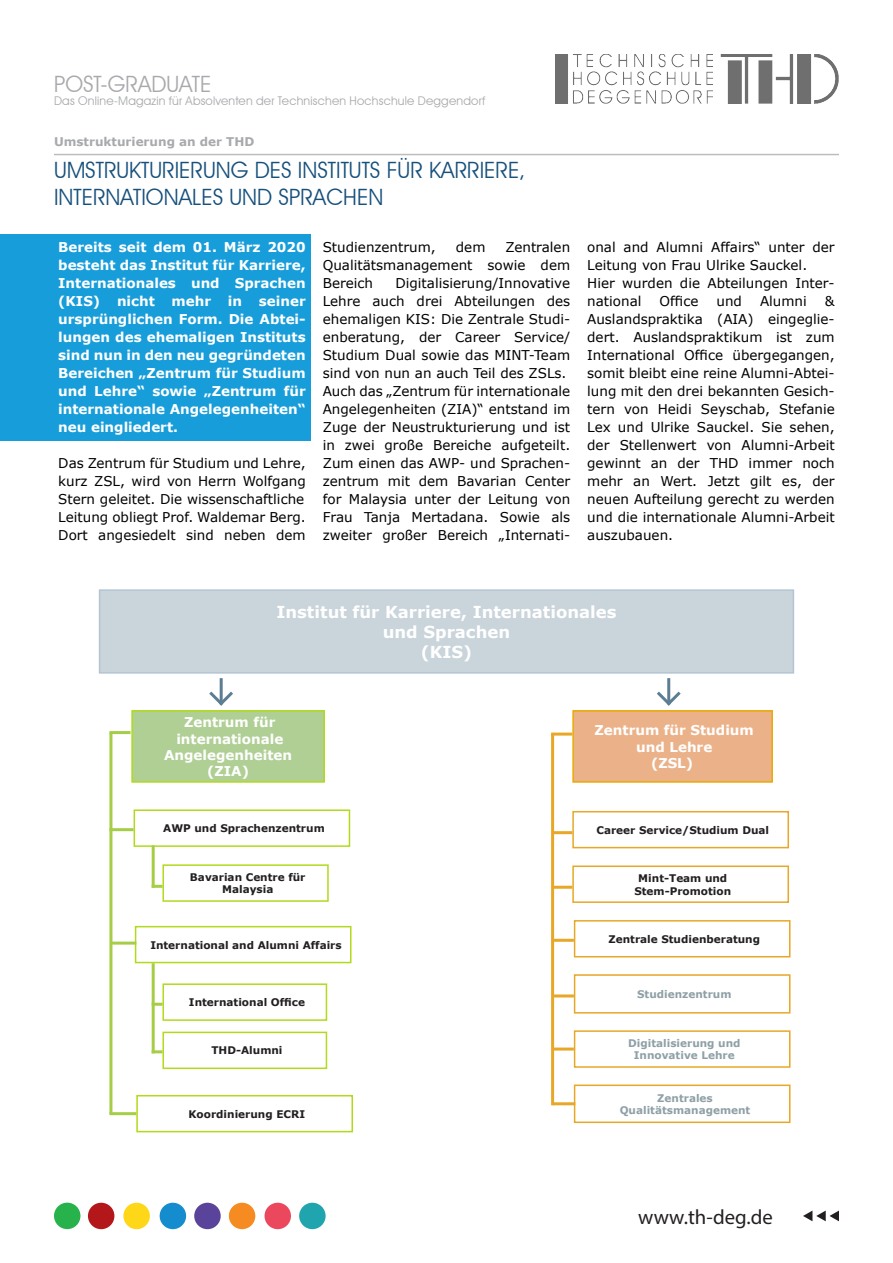
<style>
.page{position:relative;width:893px;height:1263px;background:#fff}
.page>*{position:absolute;margin:0;border:0;box-sizing:border-box;transform-origin:0 0}
.t1{font:22.5px "Avant Garde IT Cby BT";color:#16507c}
.t2{font:22.5px "Avant Garde IT Cby BT";color:#a8a9ad}
.t3{font:20.7px "Myriad Pro";color:#231f20}
.t4{font:700 16.5px/19.8px "Verdana";color:#fff;text-align:center}
.t5{font:13.5px/18px "Verdana";color:#000001;text-align:justify}
.t6{font:700 13.5px/18px "Verdana";color:#fff;text-align:justify}
.t7{font:12px "Avant Garde IT Cby BT";letter-spacing:.015em;color:#a8a9ad}
.t8{font:700 12px "Verdana";color:#a8a9ad}
.t9{font:700 10.5px "Verdana";color:#231f20}
.t10{font:700 10.5px "Verdana";color:#8ea0a6}
</style>
<div class="page">
<div style="left:0;top:234px;width:311px;height:206px;background:#179dd9"></div>
<hr style="left:54px;top:154px;width:785px;height:1px;background:#bcbdc0">
<svg style="left:803px;top:1210px;width:36px;height:11px"></svg>
<div style="left:54px;top:1202px;width:26px;height:27px;background:#28b24b;border-radius:50%"></div>
<div style="left:88px;top:1203px;width:26px;height:26px;background:#b31719;border-radius:50%"></div>
<div style="left:123px;top:1203px;width:27px;height:26px;background:#fed718;border-radius:50%"></div>
<div style="left:160px;top:1203px;width:26px;height:26px;background:#158cce;border-radius:50%"></div>
<div style="left:194px;top:1203px;width:27px;height:26px;background:#5a449b;border-radius:50%"></div>
<div style="left:299px;top:1203px;width:27px;height:26px;background:#20a5af;border-radius:50%"></div>
<div style="left:229px;top:1203px;width:26px;height:26px;background:#f68b21;border-radius:50%"></div>
<div style="left:265px;top:1203px;width:26px;height:26px;background:#ec485d;border-radius:50%"></div>
<div style="left:100px;top:590px;width:693px;height:83px;background:#c9d4db"></div>
<div style="left:132px;top:711px;width:192px;height:71px;background:#b0cf95"></div>
<div style="left:131px;top:710px;width:194px;height:73px;border:2px solid #b0da1b"></div>
<div style="left:573px;top:711px;width:199px;height:71px;background:#ebb28a"></div>
<div style="left:572px;top:710px;width:201px;height:73px;border:2px solid #ebaa02"></div>
<div style="left:134px;top:809px;width:216px;height:38px;border:2px solid #b0da1b"></div>
<div style="left:135px;top:926px;width:216px;height:37px;border:2px solid #b0da1b"></div>
<div style="left:162px;top:983px;width:165px;height:38px;border:2px solid #b0da1b"></div>
<div style="left:162px;top:1032px;width:165px;height:37px;border:2px solid #b0da1b"></div>
<div style="left:572px;top:811px;width:217px;height:37px;border:2px solid #e8a726"></div>
<div style="left:572px;top:865px;width:217px;height:38px;border:2px solid #e8a726"></div>
<div style="left:574px;top:1030px;width:216px;height:38px;border:2px solid #e8a726"></div>
<div style="left:574px;top:920px;width:216px;height:37px;border:2px solid #e8a726"></div>
<div style="left:574px;top:1084px;width:216px;height:39px;border:2px solid #e8a726"></div>
<div style="left:574px;top:974px;width:216px;height:39px;border:2px solid #e8a726"></div>
<hr style="left:551px;top:732px;width:21px;height:3px;background:#e8a726">
<hr style="left:551px;top:734px;width:3px;height:371px;background:#e8a726">
<hr style="left:553px;top:831px;width:19px;height:3px;background:#e8a726">
<hr style="left:553px;top:886px;width:19px;height:3px;background:#e8a726">
<hr style="left:553px;top:994px;width:21px;height:3px;background:#e8a726">
<hr style="left:552px;top:939px;width:22px;height:3px;background:#e8a726">
<hr style="left:553px;top:1047px;width:21px;height:3px;background:#e8a726">
<hr style="left:553px;top:1102px;width:22px;height:3px;background:#e8a726">
<hr style="left:109px;top:731px;width:22px;height:3px;background:#a5ce46">
<hr style="left:109px;top:732px;width:3px;height:382px;background:#a5ce46">
<hr style="left:109px;top:828px;width:25px;height:3px;background:#a5ce46">
<hr style="left:111px;top:941px;width:25px;height:3px;background:#a5ce46">
<hr style="left:152px;top:963px;width:3px;height:90px;background:#a5ce46">
<svg style="left:154px;top:1003px;width:8px;height:3px"></svg>
<svg style="left:154px;top:1050px;width:8px;height:3px"></svg>
<img style="left:555px;top:54px;width:284px;height:49px">
<hr style="left:220px;top:678px;width:3px;height:26px;background:#5d7d93">
<div style="left:162px;top:864px;width:167px;height:38px;border:2px solid #b0da1b"></div>
<hr style="left:152px;top:845px;width:3px;height:43px;background:#a5ce46">
<svg style="left:154px;top:885px;width:8px;height:3px"></svg>
<div style="left:136px;top:1095px;width:217px;height:37px;border:2px solid #b0da1b"></div>
<hr style="left:109px;top:1112px;width:27px;height:3px;background:#a5ce46">
<svg style="left:209px;top:688px;width:24px;height:18px"></svg>
<hr style="left:667px;top:678px;width:3px;height:26px;background:#5d7d93">
<svg style="left:657px;top:688px;width:24px;height:18px"></svg>
<p class="t2" style="left:54px;top:70px;width:159px">POST-GRADUATE</p>
<p class="t7" style="left:54px;top:94px;width:433px">Das Online-Magazin für Absolventen der Technischen Hochschule Deggendorf</p>
<p class="t8" style="left:54px;top:134px;width:202px">Umstrukturierung an der THD</p>
<p class="t1" style="left:54px;top:156px;width:473px">UMSTRUKTURIERUNG DES INSTITUTS FÜR KARRIERE,</p>
<p class="t1" style="left:54px;top:183px;width:331px">INTERNATIONALES UND SPRACHEN</p>
<p class="t6" style="left:58px;top:238px;width:249px">Bereits seit dem 01. März 2020 besteht das Institut für Karriere, Internationales und Sprachen (KIS) nicht mehr in seiner ursprünglichen Form. Die Abtei&shy;lungen des ehemaligen Instituts sind nun in den neu gegründeten Bereichen „Zentrum für Studium und Lehre“ sowie „Zentrum für internationale Angelegenheiten“ neu eingliedert.</p>
<p class="t5" style="left:58px;top:454px;width:249px">Das Zentrum für Studium und Lehre, kurz ZSL, wird von Herrn Wolfgang Stern geleitet. Die wissenschaftliche</p>
<p class="t5" style="left:58px;top:508px;width:249px">Leitung obliegt Prof. Waldemar Berg.<br>Dort angesiedelt sind neben dem</p>
<p class="t5" style="left:323px;top:238px;width:249px;text-indent:183px">Zentralen Qualitätsmanagement sowie dem Bereich</p>
<p class="t5" style="left:323px;top:238px;width:115px">Studienzentrum,</p>
<p class="t5" style="left:456px;top:238px;width:31px">dem</p>
<p class="t5" style="left:323px;top:274px;width:249px;text-indent:73px">Digitalisierung/Innovative Lehre auch drei Abteilungen des ehemaligen KIS: Die Zentrale Studi&shy;enberatung, der Career Service/ Studium Dual sowie das MINT-Team sind von nun an auch Teil des ZSLs.</p>
<p class="t5" style="left:323px;top:382px;width:249px">Auch das „Zentrum für internationale Angelegenheiten (ZIA)“ entstand im Zuge der Neustrukturierung und ist in zwei große Bereiche aufgeteilt.<br>Zum einen das AWP- und Sprachen&shy;zentrum mit dem Bavarian Center for Malaysia unter der Leitung von Frau Tanja Mertadana. Sowie als zweiter großer Bereich „Internati-</p>
<p class="t5" style="left:587px;top:238px;width:249px">onal and Alumni Affairs“ unter der<br>Leitung von Frau Ulrike Sauckel.</p>
<p class="t5" style="left:587px;top:274px;width:249px">Hier wurden die Abteilungen Inter&shy;national</p>
<p class="t5" style="left:659px;top:292px;width:40px">Office</p>
<p class="t5" style="left:716px;top:292px;width:27px">und</p>
<p class="t5" style="left:760px;top:292px;width:48px">Alumni</p>
<p class="t5" style="left:587px;top:292px;width:249px;text-indent:238px">&amp; Auslandspraktika (AIA) eingeglie&shy;dert. Auslandspraktikum ist zum International Office übergegangen, somit bleibt eine reine Alumni-Abtei&shy;lung mit den drei bekannten Gesich&shy;tern von Heidi Seyschab, Stefanie Lex und Ulrike Sauckel. Sie sehen, der Stellenwert von Alumni-Arbeit gewinnt an der THD immer noch mehr an Wert. Jetzt gilt es, der neuen Aufteilung gerecht zu werden und die internationale Alumni-Arbeit auszubauen.</p>
<p class="t4" style="left:276px;top:602px;width:342px">Institut für Karriere, Internationales und Sprachen<br>(KIS)</p>
<p class="t6" style="left:184px;top:713px;width:93px">Zentrum für</p>
<p class="t6" style="left:176px;top:730px;width:108px">internationale</p>
<p class="t6" style="left:164px;top:746px;width:130px">Angelegenheiten</p>
<p class="t6" style="left:207px;top:762px;width:43px">(ZIA)</p>
<p class="t9" style="left:163px;top:821px;width:163px">AWP und Sprachenzentrum</p>
<p class="t9" style="left:190px;top:870px;width:117px">Bavarian Centre für</p>
<p class="t9" style="left:222px;top:883px;width:53px">Malaysia</p>
<p class="t9" style="left:150px;top:938px;width:193px">International and Alumni Affairs</p>
<p class="t9" style="left:189px;top:995px;width:118px">International Office</p>
<p class="t9" style="left:211px;top:1044px;width:73px">THD-Alumni</p>
<p class="t9" style="left:189px;top:1107px;width:118px">Koordinierung ECRI</p>
<p class="t6" style="left:595px;top:722px;width:161px;line-height:16.2px;text-align:center">Zentrum für Studium und Lehre</p>
<p class="t6" style="left:651px;top:754px;width:44px">(ZSL)</p>
<p class="t9" style="left:596px;top:823px;width:174px">Career Service/Studium Dual</p>
<p class="t9" style="left:638px;top:871px;width:90px">Mint-Team und</p>
<p class="t9" style="left:634px;top:884px;width:98px">Stem-Promotion</p>
<p class="t9" style="left:608px;top:932px;width:153px">Zentrale Studienberatung</p>
<p class="t10" style="left:637px;top:987px;width:96px">Studienzentrum</p>
<p class="t10" style="left:628px;top:1036px;width:114px">Digitalisierung und</p>
<p class="t10" style="left:634px;top:1049px;width:102px">Innovative Lehre</p>
<p class="t10" style="left:657px;top:1091px;width:57px">Zentrales</p>
<p class="t10" style="left:620px;top:1103px;width:132px">Qualitätsmanagement</p>
<p class="t3" style="left:638px;top:1204px;width:136px">www.th-deg.de</p>
</div>
